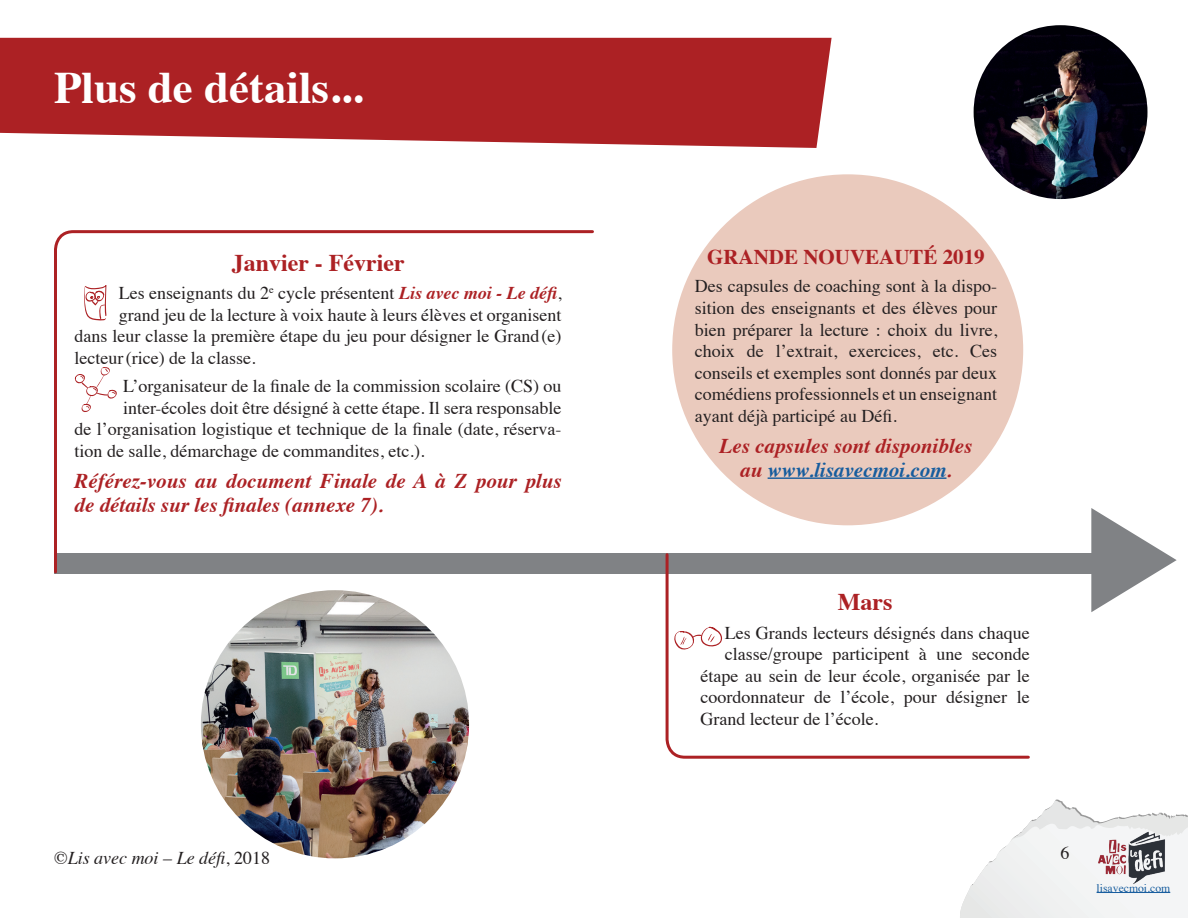
<style>
.page{position:relative;width:1188px;height:918px;background:#fff}
.page>*{position:absolute;margin:0;border:0;box-sizing:border-box;transform-origin:0 0}
.t1{font:700 45px "Times";color:#fff}
.t2{font:700 24px "Times";color:#ac2124}
.t3{font:italic 700 21px/24px "Times";color:#ac2124}
.t4{font:700 21px "Times";color:#ac2124}
.t5{font:18px/21.6px "Times";color:#231f20;text-align:justify}
.t6{font:italic 18px "Times";color:#231f20}
.t7{font:11.7px "Times";color:#175d9e}
.s1{font-weight:700;font-style:italic;color:#ac2124}
.s2{color:#175d9e}
.s3{font-style:normal}
</style>
<div class="page">
<svg style="left:960px;top:799px;width:228px;height:119px"></svg>
<img style="left:1097px;top:832px;width:68px;height:53px">
<hr style="left:1097px;top:892px;width:73px;height:1px;background:#175d9e">
<svg style="left:0;top:38px;width:832px;height:110px;background:#b23234"></svg>
<div style="left:672px;top:174px;width:351px;height:351px;background:#eacabd;border-radius:50%"></div>
<img style="left:974px;top:25px;width:174px;height:174px;border-radius:87px">
<div style="left:54px;top:553px;width:1037px;height:20px;background:#808285"></div>
<svg style="left:1091px;top:508px;width:86px;height:104px"></svg>
<svg style="left:54px;top:230px;width:542px;height:344px"></svg>
<hr style="left:768px;top:477px;width:178px;height:2px;background:#175d9e">
<svg style="left:664px;top:553px;width:367px;height:206px"></svg>
<img style="left:201px;top:590px;width:268px;height:268px;border-radius:134px">
<h1 class="t1" style="left:54px;top:45px;width:310px">Plus de détails...</h1>
<h2 class="t2" style="left:232px;top:239px;width:174px">Janvier - Février</h2>
<p class="t5" style="left:119px;top:281px;width:444px">Les enseignants du 2<sup>e</sup> cycle présentent <span class="s1">Lis avec moi - Le défi</span>,</p>
<p class="t5" style="left:119px;top:302px;width:444px">grand jeu de la lecture à voix haute à leurs élèves et organisent</p>
<p class="t5" style="left:75px;top:324px;width:488px">dans leur classe la première étape du jeu pour désigner le Grand (e)</p>
<p class="t5" style="left:75px;top:345px;width:183px">lecteur(rice) de la classe.</p>
<p class="t5" style="left:123px;top:374px;width:440px">L’organisateur de la finale de la commission scolaire (CS) ou</p>
<p class="t5" style="left:123px;top:395px;width:440px">inter-écoles doit être désigné à cette étape. Il sera responsable</p>
<p class="t5" style="left:75px;top:417px;width:488px">de l’organisation logistique et technique de la finale (date, réserva-</p>
<p class="t5" style="left:75px;top:438px;width:351px">tion de salle, démarchage de commandites, etc.).</p>
<p class="t3" style="left:75px;top:467px;width:488px">Référez-vous au document Finale de A à Z pour plus de détails sur les finales (annexe 7).</p>
<p class="t4" style="left:707px;top:237px;width:279px">GRANDE NOUVEAUTÉ 2019</p>
<p class="t5" style="left:695px;top:274px;width:304px">Des capsules de coaching sont à la dispo&shy;sition des enseignants et des élèves pour bien préparer la lecture : choix du livre, choix de l’extrait, exercices, etc. Ces conseils et exemples sont donnés par deux comédiens professionnels et un enseignant ayant déjà participé au Défi.</p>
<p class="t3" style="left:720px;top:432px;width:254px;text-align:center">Les capsules sont disponibles au <span class="s2">www.lisavecmoi.com</span>.</p>
<h2 class="t2" style="left:838px;top:579px;width:56px">Mars</h2>
<p class="t5" style="left:725px;top:620px;width:306px">Les Grands lecteurs désignés dans chaque</p>
<p class="t5" style="left:725px;top:642px;width:306px">classe/groupe participent à une seconde</p>
<p class="t5" style="left:700px;top:663px;width:331px">étape au sein de leur école, organisée par le</p>
<p class="t5" style="left:700px;top:685px;width:331px">coordonnateur de l’école, pour désigner le</p>
<p class="t5" style="left:700px;top:707px;width:179px">Grand lecteur de l’école.</p>
<p class="t6" style="left:54px;top:842px;width:218px"><span class="s3">©</span>Lis avec moi – Le défi<span class="s3">, 2018</span></p>
<p class="t5" style="left:1061px;top:841px;width:10px">6</p>
<p class="t7" style="left:1097px;top:877px;width:75px">lisavecmoi.com</p>
</div>
